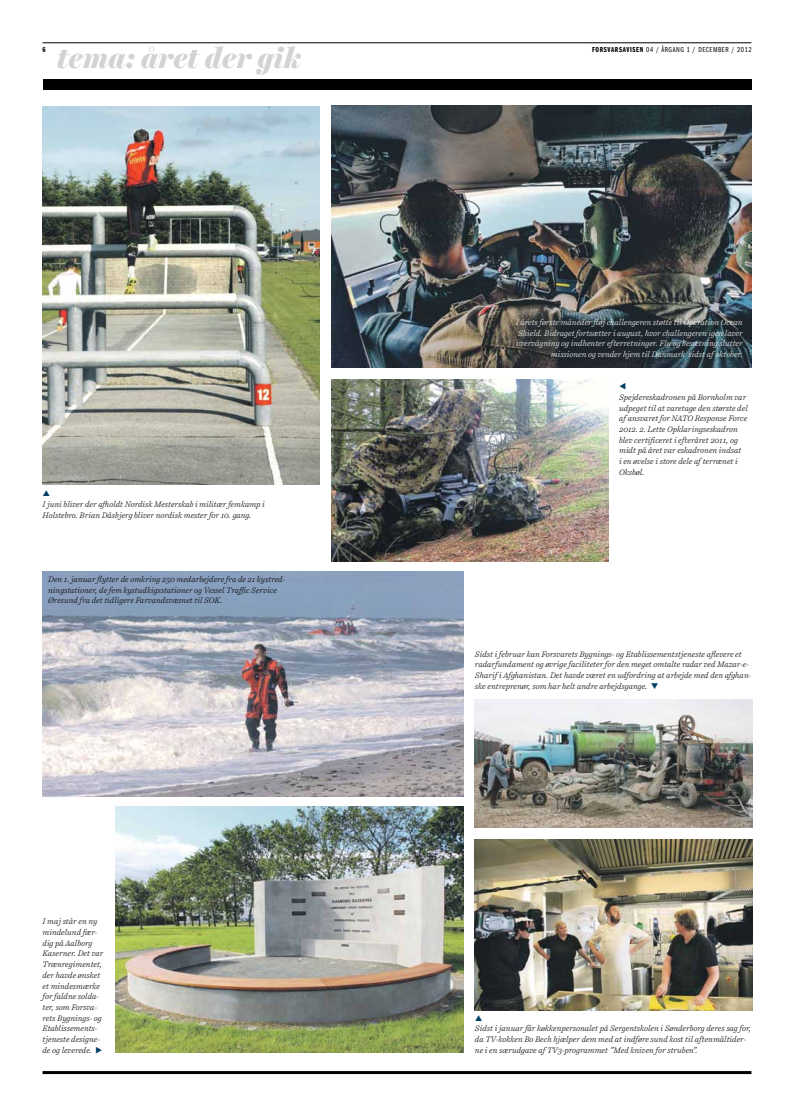
<style>
.page{position:relative;width:794px;height:1120px;background:#fff}
.page>*{position:absolute;margin:0;border:0;box-sizing:border-box;transform-origin:0 0}
.t1{font:italic 900 28px "Harriet Display";letter-spacing:-.005em;color:#d1d3d4}
.t2{font:italic 300 8px/10.7px "Harriet Text";color:#000}
.t3{font:italic 300 8px/10.7px "Harriet Text";color:#fff;text-align:right}
.t4{font:7.5px "ITC Franklin Gothic Std Bk Cp";letter-spacing:.08em;color:#000}
.t5{font:7.5px "ITC Franklin Gothic Std Dm Cp";color:#000}
.s1{font-family:"ITC Franklin Gothic Std Dm Cp"}
.s2{color:#003f65}
</style>
<div class="page">
<hr style="left:43px;top:43px;width:708px;height:1px;background:#000">
<hr style="left:43px;top:1071px;width:708px;height:3px;background:#000">
<div style="left:43px;top:79px;width:708px;height:10px;background:#000"></div>
<img style="left:331px;top:106px;width:420px;height:261px">
<img style="left:43px;top:106px;width:276px;height:379px">
<img style="left:331px;top:379px;width:277px;height:182px">
<img style="left:43px;top:571px;width:420px;height:226px">
<img style="left:475px;top:839px;width:277px;height:171px">
<img style="left:115px;top:806px;width:348px;height:246px">
<img style="left:474px;top:699px;width:278px;height:129px">
<p class="t5" style="left:43px;top:45px;width:5px">6</p>
<p class="t4" style="left:592px;top:45px;width:161px"><span class="s1">FORSVARSAVISEN</span> 04 / ÅRGANG 1 / DECEMBER / 2012</p>
<h1 class="t1" style="left:57px;top:39px;width:245px">tema: året der gik</h1>
<p class="t3" style="left:516px;top:317px;width:228px">I årets første måneder fløj challengeren støtte til Operation Ocean Shield. Bidraget fortsætter i august, hvor challengeren igen laver overvågning og indhenter efterretninger. Fly og besætning slutter missionen og vender hjem til Danmark sidst af oktober.</p>
<p class="t2" style="left:43px;top:499px;width:224px">I juni bliver der afholdt Nordisk Mesterskab i militær femkamp i<br>Holstebro. Brian Dåsbjerg bliver nordisk mester for 10. gang.</p>
<p class="t2" style="left:48px;top:573px;width:239px">Den 1. januar flytter de omkring 250 medarbejdere fra de 21 kystred&shy;ningstationer, de fem kystudkigsstationer og Vessel Traffic Service<br>Øresund fra det tidligere Farvandsvæsnet til SOK.</p>
<p class="t2" style="left:43px;top:916px;width:62px">I maj står en ny mindelund fær&shy;dig på Aalborg<br>Kaserner. Det var<br>Trænregimentet, der havde ønsket et mindesmærke for faldne solda&shy;ter, som Forsva&shy;rets Bygnings- og<br>Etablissements&shy;tjeneste designe&shy;de og leverede. <span class="s2">◆</span></p>
<p class="t2" style="left:619px;top:392px;width:130px">Spejdereskadronen på Bornholm var udpeget til at varetage den største del af ansvaret for NATO Response Force<br>2012. 2. Lette Opklaringseskadron blev certificeret i efteråret 2011, og midt på året var eskadronen indsat<br>i en øvelse i store dele af terrænet i<br>Oksbøl.</p>
<p class="t2" style="left:475px;top:648px;width:278px">Sidst i februar kan Forsvarets Bygnings- og Etablissementstjeneste aflevere et radarfundament og øvrige faciliteter for den meget omtalte radar ved Mazar-e-Sharif i Afghanistan. Det havde været en udfordring at arbejde med den afghan&shy;ske entreprenør, som har helt andre arbejdsgange. <span class="s2">❑</span></p>
<p class="t2" style="left:475px;top:1023px;width:278px">Sidst i januar får køkkenpersonalet på Sergentskolen i Sønderborg deres sag for, da TV-kokken Bo Bech hjælper dem med at indføre sund kost til aftenmåltider&shy;ne i en særudgave af TV3-programmet ”Med kniven for struben”.</p>
</div>
